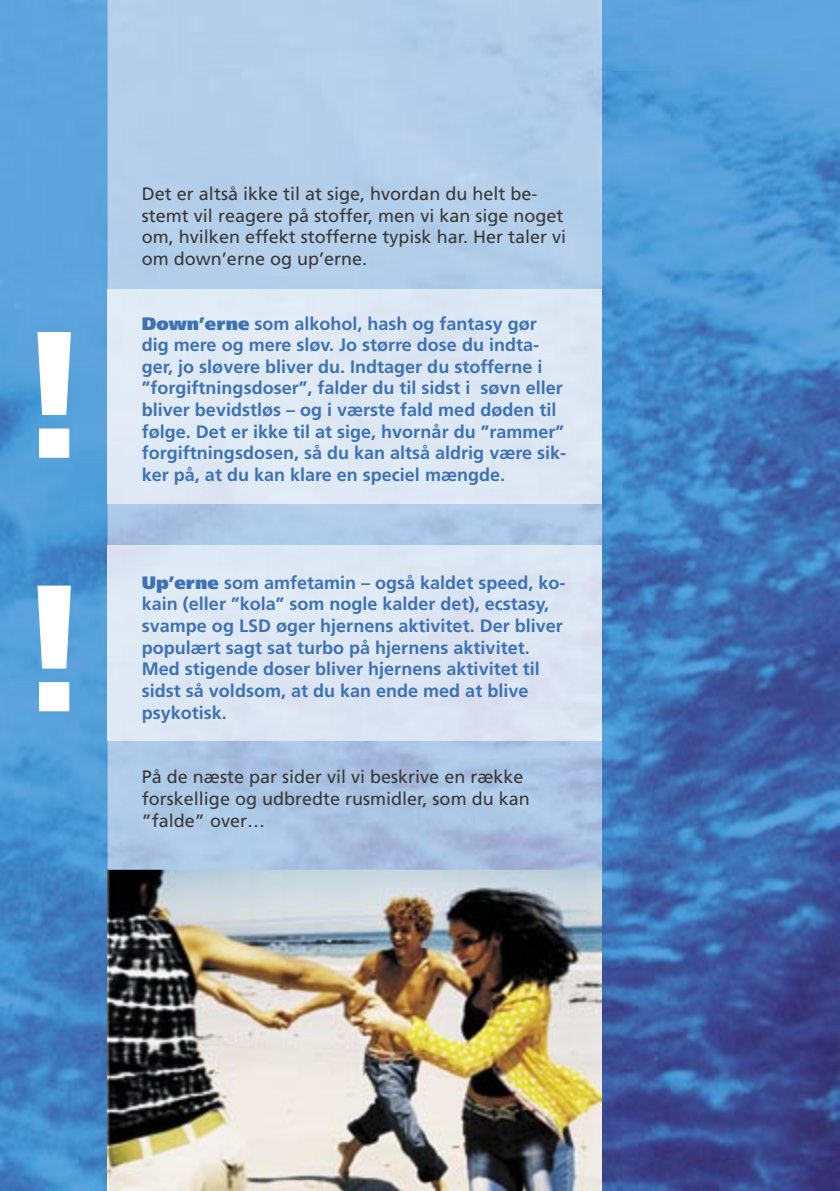
<style>
.page{position:relative;width:840px;height:1191px;background:#fff}
.page>*{position:absolute;margin:0;border:0;box-sizing:border-box;transform-origin:0 0}
.t1{font:900 180px/253.4px "Frutiger";color:#fff}
.t2{font:700 18px/21.6px "Frutiger";color:#3e72b5}
.t3{font:18px/21.6px "Frutiger";color:#393939}
.s1{font-weight:900}
</style>
<div class="page">
<img style="left:0;top:0;width:108px;height:1191px">
<img style="left:601px;top:71px;width:238px;height:1120px">
<div style="left:601px;top:0;width:238px;height:71px;background:#5ea4dd"></div>
<img style="left:108px;top:740px;width:493px;height:451px">
<div style="left:108px;top:289px;width:493px;height:214px;background:#dfe9f5"></div>
<div style="left:108px;top:546px;width:493px;height:194px;background:#dde7f4"></div>
<h1 class="t1" style="left:14px;top:267px;width:81px">! !</h1>
<p class="t3" style="left:142px;top:183px;width:425px">Det er altså ikke til at sige, hvordan du helt be&shy;stemt vil reagere på stoffer, men vi kan sige noget om, hvilken effekt stofferne typisk har. Her taler vi om down’erne og up’erne.</p>
<p class="t2" style="left:142px;top:312px;width:425px"><span class="s1">Down’erne</span> som alkohol, hash og fantasy gør dig mere og mere sløv. Jo større dose du indta&shy;ger, jo sløvere bliver du. Indtager du stofferne i ”forgiftningsdoser”, falder du til sidst i søvn eller bliver bevidstløs – og i værste fald med døden til følge. Det er ikke til at sige, hvornår du ”rammer” forgiftningsdosen, så du kan altså aldrig være sik&shy;ker på, at du kan klare en speciel mængde.</p>
<p class="t2" style="left:142px;top:572px;width:425px"><span class="s1">Up’erne</span> som amfetamin – også kaldet speed, ko&shy;kain (eller ”kola” som nogle kalder det), ecstasy, svampe og LSD øger hjernens aktivitet. Der bliver populært sagt sat turbo på hjernens aktivitet.<br>Med stigende doser bliver hjernens aktivitet til sidst så voldsom, at du kan ende med at blive psykotisk.</p>
<p class="t3" style="left:142px;top:766px;width:389px">På de næste par sider vil vi beskrive en række forskellige og udbredte rusmidler, som du kan ”falde” over…</p>
</div>
